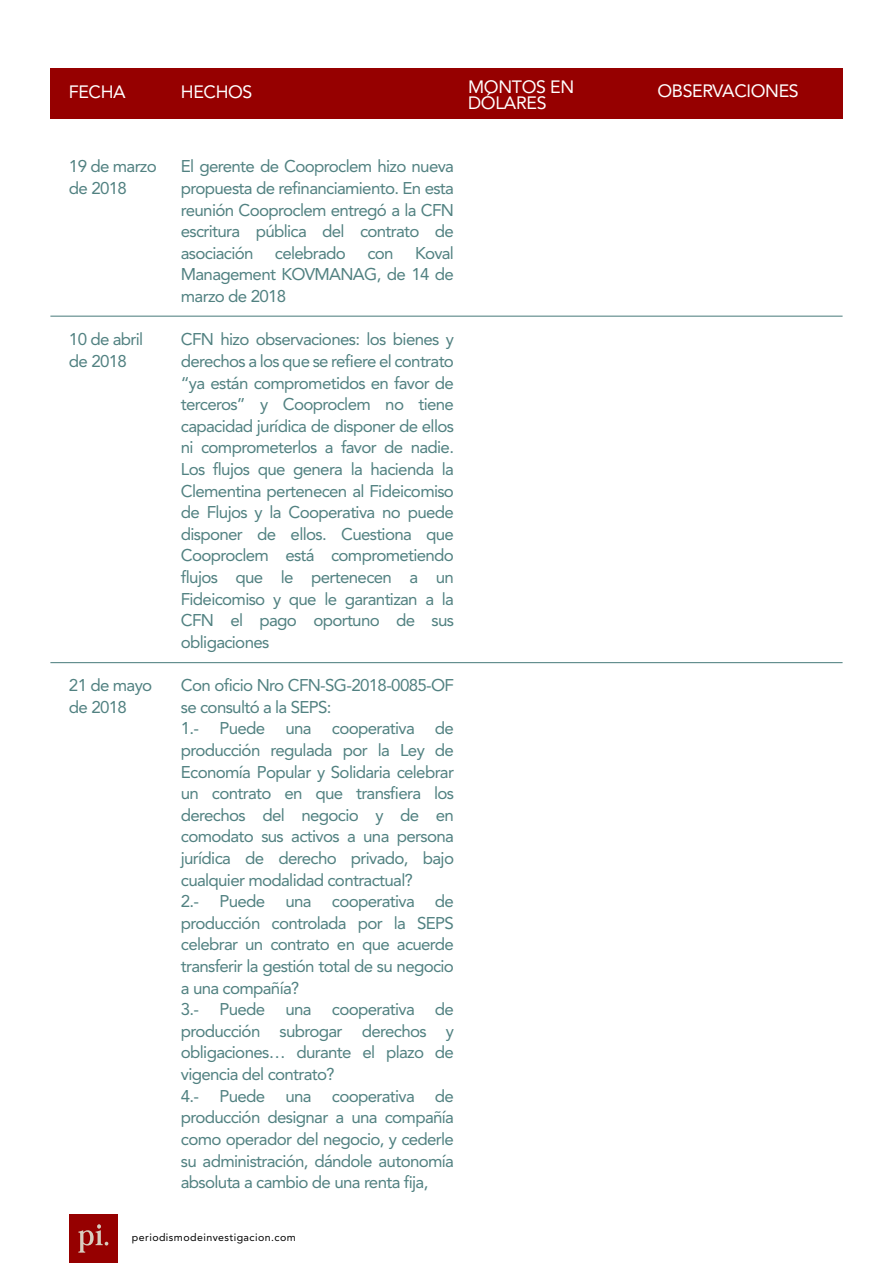
<style>
.page{position:relative;width:893px;height:1263px;background:#fff}
.page>*{position:absolute;margin:0;border:0;box-sizing:border-box;transform-origin:0 0}
.t1{font:17.7px/15.8px "Avenir LT Std";letter-spacing:-.02em;color:#fff}
.t2{font:16.95px/21.6px "Avenir LT Std";letter-spacing:-.04em;color:#518181}
.t3{font:10.65px "Avenir LT Std";letter-spacing:.04em;color:#000}
</style>
<div class="page">
<hr style="left:50px;top:316px;width:793px;height:1px;background:#518181">
<hr style="left:50px;top:662px;width:793px;height:1px;background:#518181">
<div style="left:50px;top:68px;width:793px;height:50px;background:#960000"></div>
<div style="left:69px;top:1214px;width:49px;height:49px;background:#960000"></div>
<svg style="left:78px;top:1224px;width:30px;height:28px"></svg>
<p class="t1" style="left:69px;top:84px;width:58px">FECHA</p>
<p class="t1" style="left:181px;top:84px;width:73px">HECHOS</p>
<p class="t1" style="left:468px;top:79px;width:108px">MONTOS EN<br>DÓLARES</p>
<p class="t1" style="left:657px;top:83px;width:143px">OBSERVACIONES</p>
<p class="t2" style="left:69px;top:156px;width:89px">19 de marzo de 2018</p>
<p class="t2" style="left:69px;top:328px;width:76px">10 de abril de 2018</p>
<p class="t2" style="left:69px;top:674px;width:85px">21 de mayo de 2018</p>
<p class="t2" style="left:181px;top:156px;width:275px;text-align:justify">El gerente de Cooproclem hizo nueva propuesta de refinanciamiento. En esta reunión Cooproclem entregó a la CFN escritura pública del contrato de asociación</p>
<p class="t2" style="left:181px;top:242px;width:275px;text-align:justify;text-indent:234px">Koval Management KOVMANAG, de 14 de marzo de 2018</p>
<p class="t2" style="left:181px;top:329px;width:275px;text-align:justify">CFN hizo observaciones: los bienes y derechos a los que se refiere el contrato “ya están comprometidos en favor de terceros” y Cooproclem no tiene capacidad jurídica de disponer de ellos ni comprometerlos a favor de nadie.<br>Los flujos que genera la hacienda la Clementina pertenecen al Fideicomiso de Flujos y la Cooperativa no puede disponer de ellos. Cuestiona que Cooproclem está comprometiendo flujos que le pertenecen a un Fideicomiso y que le garantizan a la CFN el pago oportuno de sus obligaciones</p>
<p class="t2" style="left:181px;top:674px;width:275px">Con oficio Nro CFN-SG-2018-0085-OF se consultó a la SEPS:<br>1.- Puede una cooperativa de producción regulada por la Ley de<br>Economía Popular y Solidaria celebrar un contrato en que transfiera los derechos del negocio y de en comodato sus activos a una persona jurídica de derecho privado, bajo cualquier modalidad contractual?<br>2.- Puede una cooperativa de producción controlada por la SEPS celebrar un contrato en que acuerde transferir la gestión total de su negocio a una compañía?<br>3.- Puede una cooperativa de producción subrogar derechos y obligaciones… durante el plazo de vigencia del contrato?<br>4.- Puede una cooperativa de producción designar a una compañía como operador del negocio, y cederle su administración, dándole autonomía absoluta a cambio de una renta fija,</p>
<p class="t2" style="left:275px;top:242px;width:73px">celebrado</p>
<p class="t2" style="left:367px;top:242px;width:28px">con</p>
<p class="t3" style="left:132px;top:1231px;width:165px">periodismodeinvestigacion.com</p>
</div>
